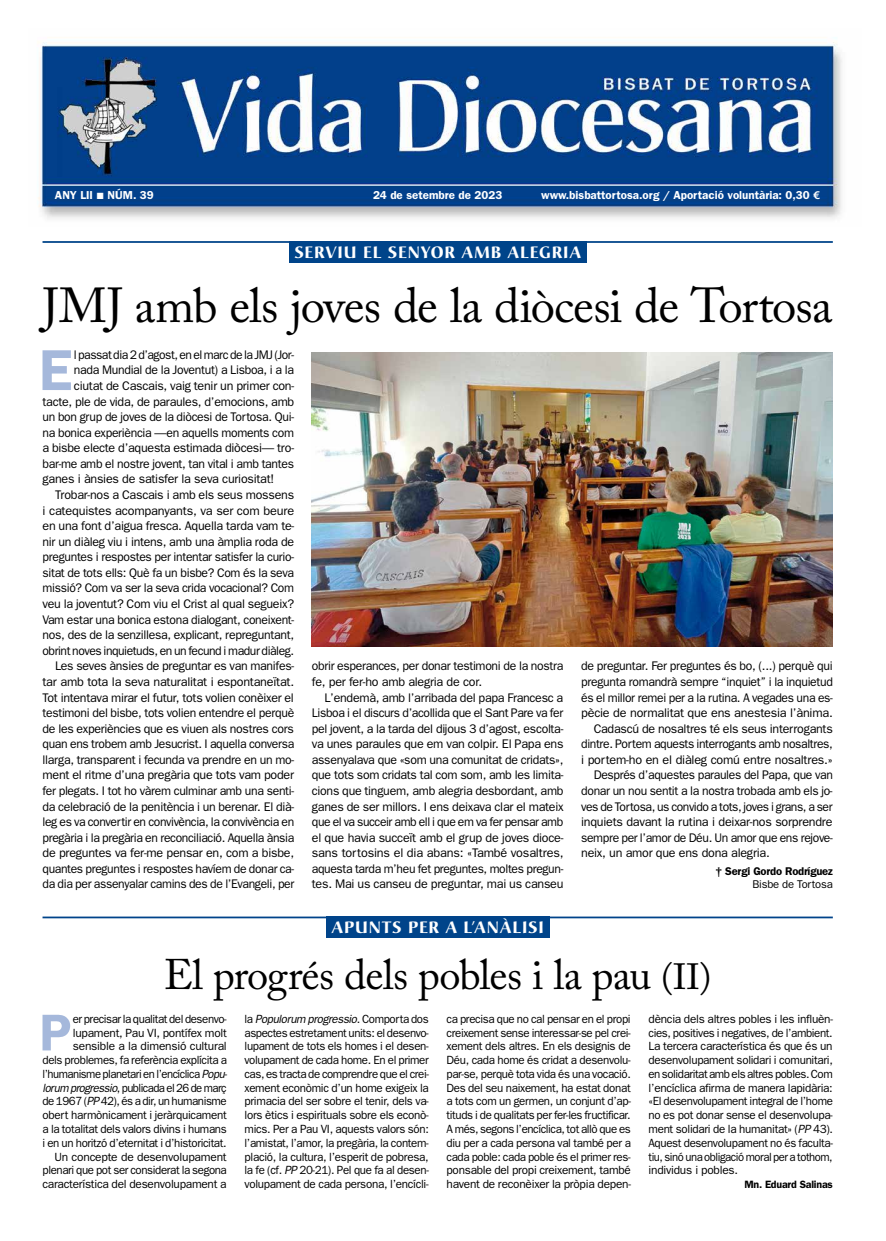
<style>
.page{position:relative;width:886px;height:1241px;background:#fff}
.page>*{position:absolute;margin:0;border:0;box-sizing:border-box;transform-origin:0 0}
.t1{font:600 57.88px "Franklin Gothic";color:#a5b8db}
.t2{font:600 52px "Franklin Gothic";color:#a5b8db}
.t3{font:48.75px "Adobe Caslon Pro";letter-spacing:-.02em;color:#000}
.t4{font:42.5px "Adobe Caslon Pro";letter-spacing:-.02em;color:#000}
.t5{font:700 16.25px "Christiana";letter-spacing:.05em;color:#fff}
.t6{font:12.5px/15.5px "Franklin Gothic";letter-spacing:-.025em;color:#000}
.t7{font:11.88px/13.8px "Franklin Gothic";letter-spacing:-.03em;color:#000;text-align:justify}
.t8{font:600 11.5px "Franklin Gothic";color:#fff}
.t9{font:600 11.25px "Franklin Gothic";letter-spacing:-.02em;color:#000}
.t10{font:11.25px "Franklin Gothic";letter-spacing:-.02em;color:#000}
.t11{font:600 10.62px "Franklin Gothic";letter-spacing:-.02em;color:#000}
.s1{font-family:"European Pi Three";font-weight:400;font-size:9px}
.s2{font-family:"Euro Sans ITC";font-weight:700}
.s3{font-size:36.25px}
.s4{font-style:italic}
</style>
<div class="page">
<img style="left:38px;top:37px;width:804px;height:182px">
<img style="left:312px;top:352px;width:521px;height:294px">
<div style="left:326px;top:916px;width:223px;height:21px;background:#00448a"></div>
<hr style="left:43px;top:916px;width:790px;height:2px;background:#00448a">
<div style="left:289px;top:241px;width:297px;height:21px;background:#00448a"></div>
<hr style="left:43px;top:241px;width:790px;height:2px;background:#00448a">
<p class="t8" style="left:55px;top:188px;width:100px">ANY LII <span class="s1">L</span> NÚM. 39</p>
<p class="t8" style="left:373px;top:188px;width:131px">24 de setembre de 2023</p>
<p class="t8" style="left:541px;top:188px;width:281px">www.bisbattortosa.org / Aportació voluntària: 0,30 <span class="s2">E</span></p>
<h3 class="t5" style="left:294px;top:241px;width:288px">SERVIU EL SENYOR AMB ALEGRIA</h3>
<h3 class="t3" style="left:43px;top:276px;width:792px">JMJ amb els joves de la diòcesi de Tortosa</h3>
<h1 class="t1" style="left:39px;top:336px;width:35px">E</h1>
<p class="t6" style="left:74px;top:346px;width:222px">l passat dia 2 d’agost, en el marc de la JMJ (Jor-</p>
<p class="t6" style="left:74px;top:362px;width:222px">nada Mundial de la Joventut) a Lisboa, i a la</p>
<p class="t6" style="left:74px;top:378px;width:222px">ciutat de Cascais, vaig tenir un primer con-</p>
<p class="t6" style="left:43px;top:393px;width:253px">tacte, ple de vida, de paraules, d’emocions, amb</p>
<p class="t6" style="left:43px;top:409px;width:253px">un bon grup de joves de la diòcesi de Tortosa. Qui-</p>
<p class="t6" style="left:43px;top:424px;width:253px">na bonica experiència —en aquells moments com</p>
<p class="t6" style="left:43px;top:440px;width:253px">a bisbe electe d’aquesta estimada diòcesi— tro-</p>
<p class="t6" style="left:43px;top:455px;width:253px">bar-me amb el nostre jovent, tan vital i amb tantes</p>
<p class="t6" style="left:43px;top:471px;width:233px">ganes i ànsies de satisfer la seva curiositat!</p>
<p class="t6" style="left:55px;top:486px;width:241px">Trobar-nos a Cascais i amb els seus mossens</p>
<p class="t6" style="left:43px;top:502px;width:253px">i catequistes acompanyants, va ser com beure</p>
<p class="t6" style="left:43px;top:518px;width:253px">en una font d’aigua fresca. Aquella tarda vam te-</p>
<p class="t6" style="left:43px;top:533px;width:253px">nir un diàleg viu i intens, amb una àmplia roda de</p>
<p class="t6" style="left:43px;top:549px;width:253px">preguntes i respostes per intentar satisfer la curio-</p>
<p class="t6" style="left:43px;top:564px;width:253px">sitat de tots ells: Què fa un bisbe? Com és la seva</p>
<p class="t6" style="left:43px;top:580px;width:253px">missió? Com va ser la seva crida vocacional? Com</p>
<p class="t6" style="left:43px;top:595px;width:253px">veu la joventut? Com viu el Crist al qual segueix?</p>
<p class="t6" style="left:43px;top:611px;width:253px">Vam estar una bonica estona dialogant, coneixent-</p>
<p class="t6" style="left:43px;top:627px;width:253px">nos, des de la senzillesa, explicant, repreguntant,</p>
<p class="t6" style="left:43px;top:642px;width:253px">obrint noves inquietuds, en un fecund i madur diàleg.</p>
<p class="t6" style="left:55px;top:658px;width:241px">Les seves ànsies de preguntar es van manifes-</p>
<p class="t6" style="left:43px;top:673px;width:253px">tar amb tota la seva naturalitat i espontaneïtat.</p>
<p class="t6" style="left:43px;top:689px;width:253px">Tot intentava mirar el futur, tots volien conèixer el</p>
<p class="t6" style="left:43px;top:704px;width:253px">testimoni del bisbe, tots volien entendre el perquè</p>
<p class="t6" style="left:43px;top:720px;width:253px">de les experiències que es viuen als nostres cors</p>
<p class="t6" style="left:43px;top:735px;width:253px">quan ens trobem amb Jesucrist. I aquella conversa</p>
<p class="t6" style="left:43px;top:751px;width:253px">llarga, transparent i fecunda va prendre en un mo-</p>
<p class="t6" style="left:43px;top:767px;width:253px">ment el ritme d’una pregària que tots vam poder</p>
<p class="t6" style="left:43px;top:782px;width:253px">fer plegats. I tot ho vàrem culminar amb una senti-</p>
<p class="t6" style="left:43px;top:798px;width:253px">da celebració de la penitència i un berenar. El dià-</p>
<p class="t6" style="left:43px;top:813px;width:253px">leg es va convertir en convivència, la convivència en</p>
<p class="t6" style="left:43px;top:829px;width:253px">pregària i la pregària en reconciliació. Aquella ànsia</p>
<p class="t6" style="left:43px;top:844px;width:253px">de preguntes va fer-me pensar en, com a bisbe,</p>
<p class="t6" style="left:43px;top:860px;width:253px">quantes preguntes i respostes havíem de donar ca-</p>
<p class="t6" style="left:43px;top:876px;width:253px">da dia per assenyalar camins des de l’Evangeli, per</p>
<p class="t6" style="left:312px;top:658px;width:253px">obrir esperances, per donar testimoni de la nostra fe, per fer-ho amb alegria de cor.</p>
<p class="t6" style="left:312px;top:689px;width:253px;text-align:justify;text-indent:13px">L’endemà, amb l’arribada del papa Francesc a Lisboa i el discurs d’acollida que el Sant Pare va fer pel jovent, a la tarda del dijous 3 d’agost, escolta&shy;va unes paraules que em van colpir. El Papa ens assenyalava que «som una comunitat de cridats», que tots som cridats tal com som, amb les limita&shy;cions que tinguem, amb alegria desbordant, amb ganes de ser millors. I ens deixava clar el mateix que el va succeir amb ell i que em va fer pensar amb el que havia succeït amb el grup de joves dioce&shy;sans tortosins el dia abans: «També vosaltres, aquesta tarda m’heu fet preguntes, moltes pregun&shy;tes. Mai us canseu de preguntar, mai us canseu</p>
<h3 class="t5" style="left:332px;top:916px;width:214px">APUNTS PER A L’ANÀLISI</h3>
<p class="t6" style="left:581px;top:658px;width:253px">de preguntar. Fer preguntes és bo, (...) perquè qui</p>
<p class="t6" style="left:581px;top:673px;width:253px">pregunta romandrà sempre “inquiet” i la inquietud</p>
<p class="t6" style="left:581px;top:689px;width:253px">és el millor remei per a la rutina. A vegades una es-</p>
<p class="t6" style="left:581px;top:704px;width:253px">pècie de normalitat que ens anestesia l’ànima.</p>
<p class="t6" style="left:594px;top:720px;width:241px">Cadascú de nosaltres té els seus interrogants</p>
<p class="t6" style="left:581px;top:735px;width:253px">dintre. Portem aquests interrogants amb nosaltres,</p>
<p class="t6" style="left:581px;top:751px;width:253px">i portem-ho en el diàleg comú entre nosaltres.»</p>
<p class="t6" style="left:594px;top:767px;width:241px">Després d’aquestes paraules del Papa, que van</p>
<p class="t6" style="left:581px;top:782px;width:253px">donar un nou sentit a la nostra trobada amb els jo-</p>
<p class="t6" style="left:581px;top:798px;width:253px">ves de Tortosa, us convido a tots, joves i grans, a ser</p>
<p class="t6" style="left:581px;top:813px;width:253px">inquiets davant la rutina i deixar-nos sorprendre</p>
<p class="t6" style="left:581px;top:829px;width:253px">sempre per l’amor de Déu. Un amor que ens rejove-</p>
<p class="t6" style="left:581px;top:844px;width:190px">neix, un amor que ens dona alegria.</p>
<p class="t9" style="left:715px;top:864px;width:119px">† Sergi Gordo Rodríguez</p>
<p class="t10" style="left:752px;top:877px;width:82px">Bisbe de Tortosa</p>
<h3 class="t4" style="left:164px;top:949px;width:549px">El progrés dels pobles i la pau <span class="s3">(II)</span></h3>
<p class="t7" style="left:43px;top:1011px;width:186px;text-align:right">er precisar la qualitat del desenvo&shy;lupament, Pau VI, pontífex molt sensible a la dimensió cultural<br>dels problemes, fa referència explícita a l’humanisme planetari en l’encíclica <span class="s4">Popu&shy;lorum progressio</span>, publicada el 26 de març de 1967 (<span class="s4">PP</span> 42), és a dir, un humanisme obert harmònicament i jeràrquicament a la totalitat dels valors divins i humans i en un horitzó d’eternitat i d’historicitat.<br>Un concepte de desenvolupament plenari que pot ser considerat la segona característica del desenvolupament a</p>
<p class="t7" style="left:244px;top:1011px;width:186px">la <span class="s4">Populorum progressio</span>. Comporta dos aspectes estretament units: el desenvo&shy;lupament de tots els homes i el desen&shy;volupament de cada home. En el primer cas, es tracta de comprendre que el crei&shy;xement econòmic d’un home exigeix la primacia del ser sobre el tenir, dels va&shy;lors ètics i espirituals sobre els econò&shy;mics. Per a Pau VI, aquests valors són: l’amistat, l’amor, la pregària, la contem&shy;plació, la cultura, l’esperit de pobresa, la fe (cf. <span class="s4">PP</span> 20-21). Pel que fa al desen&shy;volupament de cada persona, l’encícli-</p>
<p class="t7" style="left:446px;top:1011px;width:186px">ca precisa que no cal pensar en el propi creixement sense interessar-se pel crei&shy;xement dels altres. En els designis de Déu, cada home és cridat a desenvolu&shy;par-se, perquè tota vida és una vocació.<br>Des del seu naixement, ha estat donat a tots com un germen, un conjunt d’ap&shy;tituds i de qualitats per fer-les fructificar.<br>A més, segons l’encíclica, tot allò que es diu per a cada persona val també per a cada poble: cada poble és el primer res&shy;ponsable del propi creixement, també havent de reconèixer la pròpia depen-</p>
<p class="t7" style="left:648px;top:1011px;width:186px">dència dels altres pobles i les influèn&shy;cies, positives i negatives, de l’ambient.<br>La tercera característica és que és un desenvolupament solidari i comunitari, en solidaritat amb els altres pobles. Com l’encíclica afirma de manera lapidària: «El desenvolupament integral de l’home no es pot donar sense el desenvolupa&shy;ment solidari de la humanitat» (<span class="s4">PP</span> 43).<br>Aquest desenvolupament no és faculta&shy;tiu, sinó una obligació moral per a tothom, individus i pobles.</p>
<h2 class="t2" style="left:39px;top:1001px;width:34px">P</h2>
<p class="t11" style="left:744px;top:1177px;width:90px">Mn. Eduard Salinas</p>
</div>
